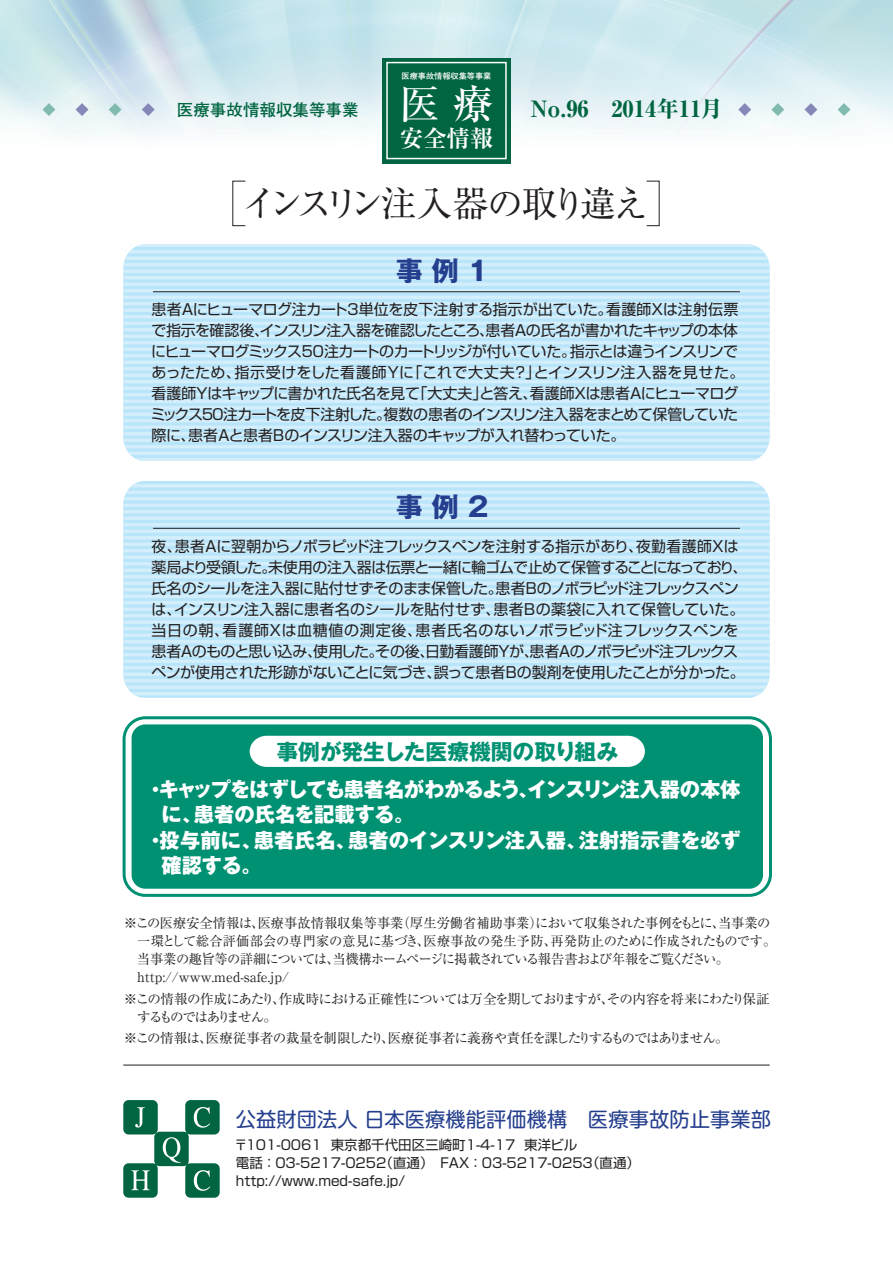
<style>
.page{position:relative;width:893px;height:1263px;background:#fff}
.page>*{position:absolute;margin:0;border:0;box-sizing:border-box;transform-origin:0 0}
.t1{font:40.35px "Ryumin Pro Medium 90 msp RKSJ H";color:#fff}
.t2{font:36px "Ryumin Pro Regular 90 msp RKSJ H";letter-spacing:-.155em;color:#231f20}
.t3{font:27px "Gothic MB101 Pro Bold 90 msp RKSJ H";color:#253f8e}
.t4{font:23.4px "Ryumin Pro Bold 90 msp RKSJ H";color:#fff}
.t5{font:22.5px "Ryumin Pro Heavy 90 msp RKSJ H";color:#006540}
.t6{font:21.75px "Gothic MB101 Pro Bold 90 msp RKSJ H";color:#009173}
.t7{font:20.25px "Gothic MB101 Pro Heavy 90 msp RKSJ H";letter-spacing:-.045em;color:#fff}
.t8{font:20.25px "Gothic MB101 Pro Heavy 90 msp RKSJ H";letter-spacing:.01em;color:#fff}
.t9{font:20.25px "Shin M Go Pro Regular 90 msp RKSJ H";letter-spacing:.005em;color:#253f8e}
.t10{font:20.25px "Gothic MB101 Pro Heavy 90 msp RKSJ H";letter-spacing:-.015em;color:#fff}
.t11{font:16.5px "Futo Go B101 Pro Bold 90 msp RKSJ H";color:#006540}
.t12{font:15px/21px "Shin Go Pro Regular 90 msp RKSJ H";letter-spacing:-.035em;color:#231f20}
.t13{font:13.5px/18px "Shin Go Pro Regular 90 msp RKSJ H";color:#231f20}
.t14{font:13.5px "Ryumin Pro Regular 90 msp RKSJ H";color:#231f20}
.t15{font:13.5px/18px "Ryumin Pro Regular 90 msp RKSJ H";letter-spacing:-.085em;color:#231f20}
.t16{font:13.5px "Ryumin Pro Regular 90 msp RKSJ H";letter-spacing:-.02em;color:#231f20}
.t17{font:13.5px "Ryumin Pro Regular 90 msp RKSJ H";letter-spacing:-.065em;color:#231f20}
.t18{font:13.5px "Ryumin Pro Regular 90 msp RKSJ H";letter-spacing:-.07em;color:#231f20}
.t19{font:8.1px "Futo Go B101 Pro Bold 90 msp RKSJ H";color:#fff}
</style>
<div class="page">
<img style="left:0;top:0;width:893px;height:1065px">
<svg style="left:109px;top:103px;width:13px;height:13px"></svg>
<svg style="left:42px;top:103px;width:13px;height:13px"></svg>
<svg style="left:142px;top:103px;width:13px;height:13px"></svg>
<svg style="left:76px;top:103px;width:12px;height:13px"></svg>
<svg style="left:771px;top:103px;width:13px;height:13px"></svg>
<svg style="left:804px;top:103px;width:13px;height:13px"></svg>
<svg style="left:738px;top:103px;width:13px;height:13px"></svg>
<svg style="left:837px;top:103px;width:13px;height:13px"></svg>
<div style="left:382px;top:58px;width:129px;height:105px;background:#006540"></div>
<div style="left:386px;top:62px;width:121px;height:97px;border:1px solid #fff"></div>
<hr style="left:123px;top:1065px;width:647px;height:1px;background:#231f20">
<div style="left:123px;top:716px;width:649px;height:181px;border:3px solid #009173;border-radius:21px"></div>
<div style="left:133px;top:726px;width:628px;height:161px;background:#009173;border-radius:12px"></div>
<div style="left:132px;top:724px;width:631px;height:165px;border:3px solid #009173;border-radius:12px"></div>
<div style="left:250px;top:736px;width:395px;height:31px;background:#fff"></div>
<svg style="left:123px;top:1100px;width:97px;height:98px"></svg>
<svg style="left:123px;top:244px;width:647px;height:217px;background:#c6e9fa"></svg>
<hr style="left:153px;top:291px;width:587px;height:1px;background:#231f20">
<svg style="left:123px;top:481px;width:647px;height:217px;background:#c6e9fa"></svg>
<hr style="left:153px;top:528px;width:587px;height:1px;background:#231f20">
<p class="t11" style="left:177px;top:103px;width:183px">医療事故情報収集等事業</p>
<p class="t19" style="left:402px;top:73px;width:91px">医療事故情報収集等事業</p>
<h1 class="t1" style="left:399px;top:89px;width:96px">医 療</h1>
<h3 class="t4" style="left:400px;top:129px;width:95px">安全情報</h3>
<h3 class="t5" style="left:530px;top:100px;width:193px">No.96　2014年11月</h3>
<h2 class="t2" style="left:241px;top:190px;width:409px">インスリン注入器の取り違え</h2>
<h3 class="t3" style="left:396px;top:260px;width:94px">事 例 1</h3>
<p class="t12" style="left:151px;top:301px;width:595px">患者Ａにヒューマログ注カート３単位を皮下注射する指示が出ていた。看護師Ｘは注射伝票で指示を確認後、インスリン注入器を確認したところ、患者Ａの氏名が書かれたキャップの本体にヒューマログミックス５０注カートのカートリッジが付いていた。指示とは違うインスリンであったため、指示受けをした看護師Ｙに「これで大丈夫？」とインスリン注入器を見せた。看護師Ｙはキャップに書かれた氏名を見て「大丈夫」と答え、看護師Ｘは患者Aにヒューマログミックス５０注カートを皮下注射した。複数の患者のインスリン注入器をまとめて保管していた際に、患者Ａと患者Ｂのインスリン注入器のキャップが入れ替わっていた。</p>
<h3 class="t3" style="left:396px;top:497px;width:94px">事 例 2</h3>
<p class="t12" style="left:151px;top:538px;width:597px">夜、患者Ａに翌朝からノボラピッド注フレックスペンを注射する指示があり、夜勤看護師Ｘは薬局より受領した。未使用の注入器は伝票と一緒に輪ゴムで止めて保管することになっており、氏名のシールを注入器に貼付せずそのまま保管した。患者Ｂのノボラピッド注フレックスペンは、インスリン注入器に患者名のシールを貼付せず、患者Ｂの薬袋に入れて保管していた。当日の朝、看護師Ｘは血糖値の測定後、患者氏名のないノボラピッド注フレックスペンを患者Ａのものと思い込み、使用した。その後、日勤看護師Ｙが、患者Ａのノボラピッド注フレックスペンが使用された形跡がないことに気づき、誤って患者Ｂの製剤を使用したことが分かった。</p>
<h3 class="t6" style="left:276px;top:743px;width:343px">事例が発生した医療機関の取り組み</h3>
<h3 class="t7" style="left:145px;top:782px;width:596px">・キャップをはずしても患者名がわかるよう、インスリン注入器の本体</h3>
<h3 class="t10" style="left:161px;top:807px;width:254px">に、患者の氏名を記載する。</h3>
<h3 class="t8" style="left:145px;top:833px;width:597px">・投与前に、患者氏名、患者のインスリン注入器、注射指示書を必ず</h3>
<h3 class="t10" style="left:161px;top:858px;width:102px">確認する。</h3>
<p class="t14" style="left:124px;top:918px;width:648px">※この医療安全情報は、医療事故情報収集等事業（厚生労働省補助事業）において収集された事例をもとに、当事業の</p>
<p class="t16" style="left:137px;top:936px;width:640px">一環として総合評価部会の専門家の意見に基づき、医療事故の発生予防、再発防止のために作成されたものです。</p>
<p class="t18" style="left:137px;top:954px;width:594px">当事業の趣旨等の詳細については、当機構ホームページに掲載されている報告書および年報をご覧ください。</p>
<p class="t14" style="left:124px;top:972px;width:167px">　http://www.med-safe.jp/</p>
<p class="t15" style="left:137px;top:992px;width:634px;text-indent:-13px">※この情報の作成にあたり、作成時における正確性については万全を期しておりますが、その内容を将来にわたり保証するものではありません。</p>
<p class="t17" style="left:124px;top:1033px;width:606px">※この情報は、医療従事者の裁量を制限したり、医療従事者に義務や責任を課したりするものではありません。</p>
<h3 class="t9" style="left:236px;top:1112px;width:537px">公益財団法人 日本医療機能評価機構　医療事故防止事業部</h3>
<p class="t13" style="left:234px;top:1138px;width:408px">〒101-0061 東京都千代田区三崎町1-4-17 東洋ビル<br>電話 ：03-5217-0252（直通）　ＦＡＸ ：03-5217-0253（直通）http://www.med-safe.jp/</p>
</div>
